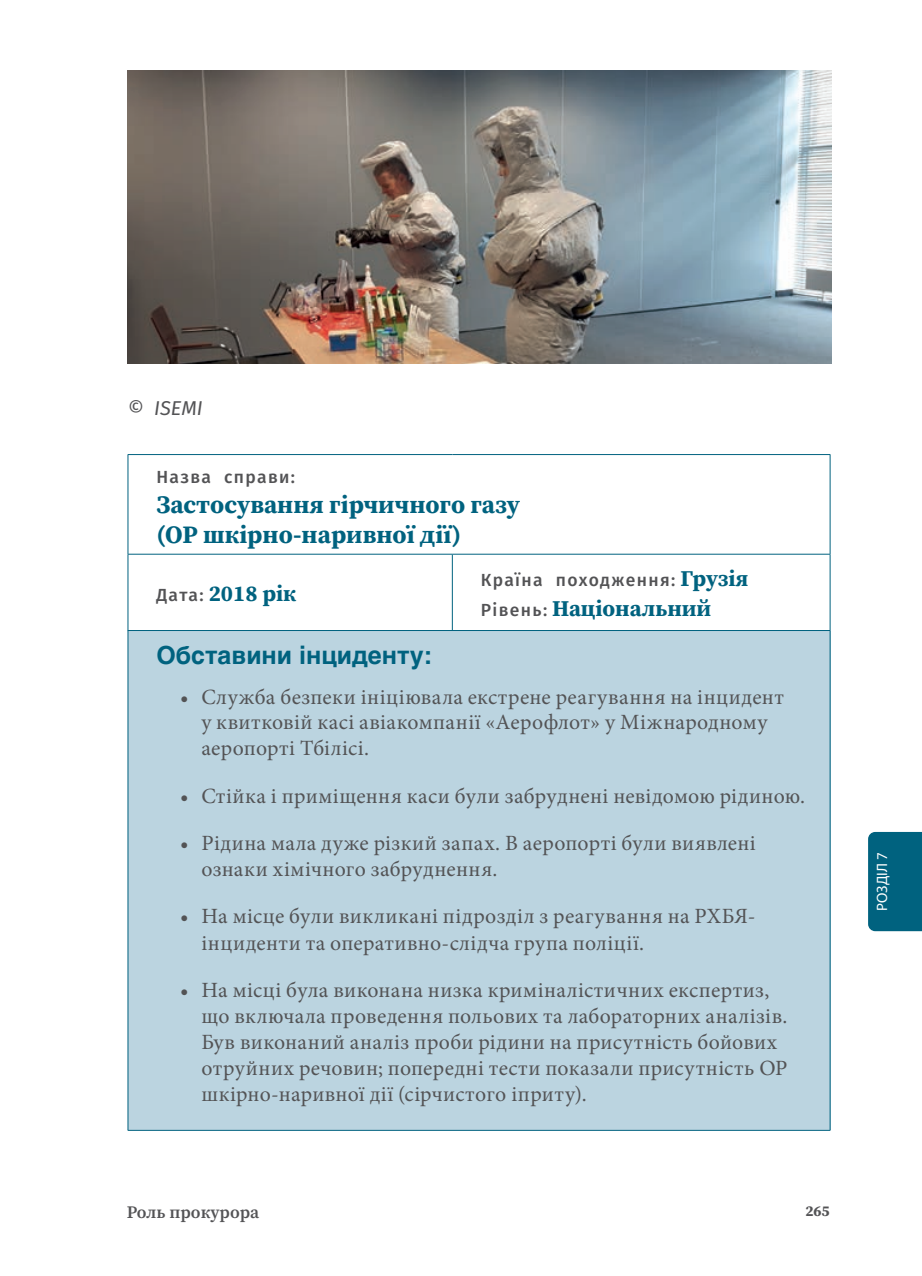
<style>
.page{position:relative;width:922px;height:1276px;background:#fff}
.page>*{position:absolute;margin:0;border:0;box-sizing:border-box;transform-origin:0 0}
.TITLE_Dida{font:700 25px "Source Serif Pro";color:#00627f}
.t1{font:700 25px "Helvetica";color:#00627f}
.TITLE_Dida-2{font:700 22.5px "Source Serif Pro";color:#00627f}
.t2{font:21.75px/26px "Minion Pro";letter-spacing:.02em;color:#535355}
.Table_INSIDE_SUBTITL{font:italic 20px "Fira GO";color:#535355}
.TITLE_Dida-3{font:500 17.5px "Fira GO";letter-spacing:.08em;color:#535355}
.t3{font:600 17.5px "Source Serif Pro";color:#535355}
.t4{font:15px "Myriad Pro";letter-spacing:-.005em;color:#fff}
.t5{font:700 15px "Source Serif Pro";color:#535355}
.s1{font-family:"Fira GO";font-weight:500;font-size:17.5px;color:#535355}
.s2{font-family:"Source Serif Pro";font-weight:700;font-size:22.5px;color:#00627f}
</style>
<div class="page">
<div style="left:868px;top:832px;width:53px;height:99px;background:#00627f"></div>
<img style="left:128px;top:71px;width:703px;height:292px">
<svg style="left:128px;top:455px;width:701px;height:175px"></svg>
<hr style="left:127px;top:455px;width:1px;height:99px;background:#00627f">
<hr style="left:128px;top:454px;width:324px;height:1px;background:#00627f">
<hr style="left:452px;top:454px;width:378px;height:1px;background:#00627f">
<hr style="left:829px;top:455px;width:1px;height:99px;background:#00627f">
<hr style="left:127px;top:554px;width:1px;height:76px;background:#00627f">
<hr style="left:128px;top:554px;width:324px;height:1px;background:#00627f">
<hr style="left:452px;top:554px;width:1px;height:76px;background:#00627f">
<hr style="left:452px;top:554px;width:378px;height:1px;background:#00627f">
<hr style="left:829px;top:554px;width:1px;height:76px;background:#00627f">
<div style="left:128px;top:630px;width:701px;height:500px;background:#bbd4e0"></div>
<hr style="left:127px;top:631px;width:1px;height:499px;background:#00627f">
<hr style="left:128px;top:630px;width:702px;height:1px;background:#00627f">
<hr style="left:829px;top:631px;width:1px;height:499px;background:#00627f">
<hr style="left:128px;top:1130px;width:702px;height:1px;background:#00627f">
<p class="Table_INSIDE_SUBTITL" style="left:128px;top:396px;width:77px">© ISEMI</p>
<p class="TITLE_Dida-3" style="left:156px;top:466px;width:140px">Назва справи:</p>
<p class="TITLE_Dida" style="left:156px;top:487px;width:365px">Застосування гірчичного газу</p>
<p class="TITLE_Dida" style="left:156px;top:517px;width:306px">(ОР шкірно-наривної дії)</p>
<p class="TITLE_Dida-2" style="left:156px;top:577px;width:141px"><span class="s1">Дата:</span> 2018 рік</p>
<p class="TITLE_Dida-3" style="left:480px;top:569px;width:269px">Країна походження: <span class="s2">Грузія</span></p>
<p class="TITLE_Dida-2" style="left:480px;top:592px;width:232px"><span class="s1">Рівень:</span> Національний</p>
<p class="t1" style="left:156px;top:640px;width:277px">Обставини інциденту:</p>
<p class="t2" style="left:201px;top:684px;width:584px;text-indent:-21px">• Служба безпеки ініціювала екстрене реагування на інцидент у квитковій касі авіакомпанії «Аерофлот» у Міжнародному аеропорті Тбілісі.</p>
<p class="t2" style="left:180px;top:782px;width:626px">• Стійка і приміщення каси були забруднені невідомою рідиною.</p>
<p class="t2" style="left:201px;top:830px;width:555px;text-indent:-21px">• Рідина мала дуже різкий запах. В аеропорті були виявлені ознаки хімічного забруднення.</p>
<p class="t2" style="left:201px;top:903px;width:555px;text-indent:-21px">• На місце були викликані підрозділ з реагування на РХБЯ&shy;інциденти та оперативно-слідча група поліції.</p>
<p class="t2" style="left:201px;top:977px;width:587px;text-indent:-21px">• На місці була виконана низка криміналістичних експертиз, що включала проведення польових та лабораторних аналізів.<br>Був виконаний аналіз проби рідини на присутність бойових отруйних речовин; попередні тести показали присутність ОР шкірно-наривної дії (сірчистого іприту).</p>
<p class="t3" style="left:127px;top:1199px;width:134px">Роль прокурора</p>
<p class="t5" style="left:805px;top:1200px;width:26px">265</p>
<p class="t4" style="left:872px;top:910px;width:60px;rotate:-90deg">РОЗДІЛ 7</p>
</div>
